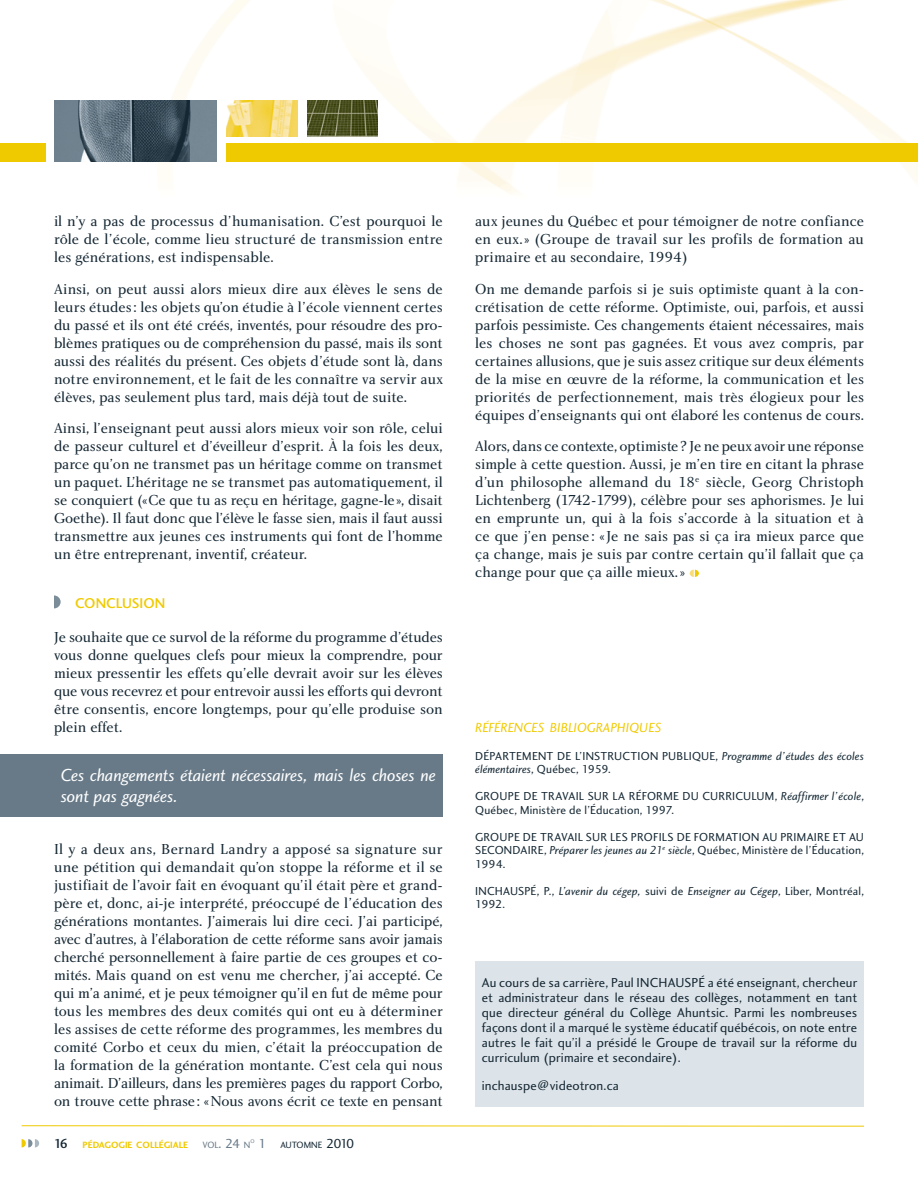
<style>
.page{position:relative;width:918px;height:1188px;background:#fff}
.page>*{position:absolute;margin:0;border:0;box-sizing:border-box;transform-origin:0 0}
.t1{font:18px/21px "Charlotte Sans Book Italic Plain";letter-spacing:-.015em;color:#fff}
.t2{font:15px/18px "Charlotte Book Plain";color:#142733;text-align:justify}
.t3{font:14.7px "Charlotte Sans Medium Plain";letter-spacing:-.005em;color:#f0ca00}
.t4{font:13.65px "Charlotte Sans Book Italic Plain";color:#f0ca00}
.t5{font:13.5px/15px "Charlotte Sans Book Plain";letter-spacing:.01em;color:#142733;text-align:justify}
.t6{font:12px/13.5px "Charlotte Sans Book Plain";letter-spacing:.015em;color:#142733}
.t7{font:9.45px "Charlotte Sans Bold Plain";color:#f0ca00}
.t8{font:9.45px "Charlotte Sans Book Plain";color:#142733}
.t9{font:9.45px "Charlotte Sans Book Plain";color:#687a88}
.t10{font:5.55px "Charlotte Sans Book Plain";color:#687a88}
.s1{font-family:"Charlotte Sans Medium Plain";font-size:13.5px;color:#142733}
.s2{font-size:13.5px}
.s3{font-size:13.5px;color:#687a88}
.s4{font-family:"Charlotte Sans Book Italic Plain"}
</style>
<div class="page">
<img style="left:0;top:0;width:918px;height:194px">
<img style="left:55px;top:101px;width:162px;height:61px">
<img style="left:307px;top:101px;width:71px;height:36px">
<img style="left:227px;top:101px;width:70px;height:36px">
<div style="left:475px;top:961px;width:389px;height:146px;background:#dde4e9"></div>
<svg style="left:690px;top:570px;width:9px;height:7px"></svg>
<svg style="left:54px;top:595px;width:7px;height:14px"></svg>
<div style="left:0;top:755px;width:443px;height:62px;background:#687a88"></div>
<hr style="left:22px;top:1125px;width:842px;height:2px;background:#f0ca00">
<div style="left:227px;top:144px;width:691px;height:18px;background:#f0ca00"></div>
<div style="left:0;top:144px;width:46px;height:18px;background:#f0ca00"></div>
<svg style="left:22px;top:1139px;width:17px;height:9px"></svg>
<p class="t2" style="left:54px;top:213px;width:390px">il n’y a pas de processus d’humanisation. C’est pourquoi le rôle de l’école, comme lieu structuré de transmission entre les générations, est indispensable.</p>
<p class="t2" style="left:54px;top:281px;width:391px">Ainsi, on peut aussi alors mieux dire aux élèves le sens de leurs études : les objets qu’on étudie à l’école viennent certes du passé et ils ont été créés, inventés, pour résoudre des pro&shy;blèmes pratiques ou de compréhension du passé, mais ils sont aussi des réalités du présent. Ces objets d’étude sont là, dans notre environnement, et le fait de les connaître va servir aux élèves, pas seulement plus tard, mais déjà tout de suite.</p>
<p class="t2" style="left:54px;top:420px;width:390px">Ainsi, l’enseignant peut aussi alors mieux voir son rôle, celui de passeur culturel et d’éveilleur d’esprit. À la fois les deux, parce qu’on ne transmet pas un héritage comme on transmet un paquet. L’héritage ne se transmet pas automatiquement, il se conquiert (« Ce que tu as reçu en héritage, gagne-le », disait Goethe). Il faut donc que l’élève le fasse sien, mais il faut aussi transmettre aux jeunes ces instruments qui font de l’homme un être entreprenant, inventif, créateur.</p>
<p class="t3" style="left:75px;top:597px;width:92px">CONCLUSION</p>
<p class="t2" style="left:54px;top:630px;width:390px">Je souhaite que ce survol de la réforme du programme d’études vous donne quelques clefs pour mieux la comprendre, pour mieux pressentir les effets qu’elle devrait avoir sur les élèves que vous recevrez et pour entrevoir aussi les efforts qui devront être consentis, encore longtemps, pour qu’elle produise son plein effet.</p>
<p class="t1" style="left:61px;top:767px;width:377px">Ces changements étaient nécessaires, mais les choses ne sont pas gagnées.</p>
<p class="t2" style="left:54px;top:841px;width:390px">Il y a deux ans, Bernard Landry a apposé sa signature sur une pétition qui demandait qu’on stoppe la réforme et il se justifiait de l’avoir fait en évoquant qu’il était père et grand&shy;père et, donc, ai-je interprété, préoccupé de l’éducation des générations montantes. J’aimerais lui dire ceci. J’ai participé, avec d’autres, à l’élaboration de cette réforme sans avoir jamais cherché personnellement à faire partie de ces groupes et co&shy;mités. Mais quand on est venu me chercher, j’ai accepté. Ce qui m’a animé, et je peux témoigner qu’il en fut de même pour tous les membres des deux comités qui ont eu à déterminer les assises de cette réforme des programmes, les membres du comité Corbo et ceux du mien, c’était la préoccupation de la formation de la génération montante. C’est cela qui nous animait. D’ailleurs, dans les premières pages du rapport Corbo, on trouve cette phrase : « Nous avons écrit ce texte en pensant</p>
<p class="t7" style="left:54px;top:1141px;width:136px"><span class="s1">16</span> PÉDAGOGIE COLLÉGIALE</p>
<p class="t9" style="left:202px;top:1141px;width:49px">VOL<span class="s2">. 24</span> N</p>
<p class="t10" style="left:250px;top:1139px;width:6px">O</p>
<p class="t8" style="left:258px;top:1141px;width:97px"><span class="s3">1</span> AUTOMNE <span class="s2">2010</span></p>
<p class="t2" style="left:475px;top:213px;width:390px">aux jeunes du Québec et pour témoigner de notre confiance en eux. » (Groupe de travail sur les profils de formation au primaire et au secondaire, 1994)</p>
<p class="t2" style="left:475px;top:281px;width:390px">On me demande parfois si je suis optimiste quant à la con&shy;crétisation de cette réforme. Optimiste, oui, parfois, et aussi parfois pessimiste. Ces changements étaient nécessaires, mais les choses ne sont pas gagnées. Et vous avez compris, par certaines allusions, que je suis assez critique sur deux éléments de la mise en œuvre de la réforme, la communication et les priorités de perfectionnement, mais très élogieux pour les équipes d’enseignants qui ont élaboré les contenus de cours.</p>
<p class="t2" style="left:475px;top:438px;width:390px">Alors, dans ce contexte, optimiste ? Je ne peux avoir une réponse simple à cette question. Aussi, je m’en tire en citant la phrase d’un philosophe allemand du 18<sup>e</sup> siècle, Georg Christoph Lichtenberg (1742-1799), célèbre pour ses aphorismes. Je lui en emprunte un, qui à la fois s’accorde à la situation et à ce que j’en pense : « Je ne sais pas si ça ira mieux parce que ça change, mais je suis par contre certain qu’il fallait que ça change pour que ça aille mieux. »</p>
<p class="t4" style="left:475px;top:722px;width:188px">RÉFÉRENCES BIBLIOGRAPHIQUES</p>
<p class="t6" style="left:475px;top:750px;width:390px">DÉPARTEMENT DE L’INSTRUCTION PUBLIQUE, <span class="s4">Programme d’études des écoles élémentaires</span>, Québec, 1959.</p>
<p class="t6" style="left:475px;top:791px;width:390px">GROUPE DE TRAVAIL SUR LA RÉFORME DU CURRICULUM, <span class="s4">Réaffirmer l’école</span>,<br>Québec, Ministère de l’Éducation, 1997.</p>
<p class="t6" style="left:475px;top:831px;width:390px;text-align:justify">GROUPE DE TRAVAIL SUR LES PROFILS DE FORMATION AU PRIMAIRE ET AU SECONDAIRE, <span class="s4">Préparer les jeunes au 21</span><sup>e</sup> <span class="s4">siècle</span>, Québec, Ministère de l’Éducation, 1994.</p>
<p class="t6" style="left:475px;top:885px;width:390px">INCHAUSPÉ, P., <span class="s4">L’avenir du cégep,</span> suivi de <span class="s4">Enseigner au Cégep</span>, Liber, Montréal,<br>1992.</p>
<p class="t5" style="left:482px;top:976px;width:377px">Au cours de sa carrière, Paul INCHAUSPÉ a été enseignant, chercheur et administrateur dans le réseau des collèges, notamment en tant que directeur général du Collège Ahuntsic. Parmi les nombreuses façons dont il a marqué le système éducatif québécois, on note entre autres le fait qu’il a présidé le Groupe de travail sur la réforme du curriculum (primaire et secondaire).</p>
<p class="t5" style="left:482px;top:1080px;width:138px">inchauspe@videotron.ca</p>
</div>
